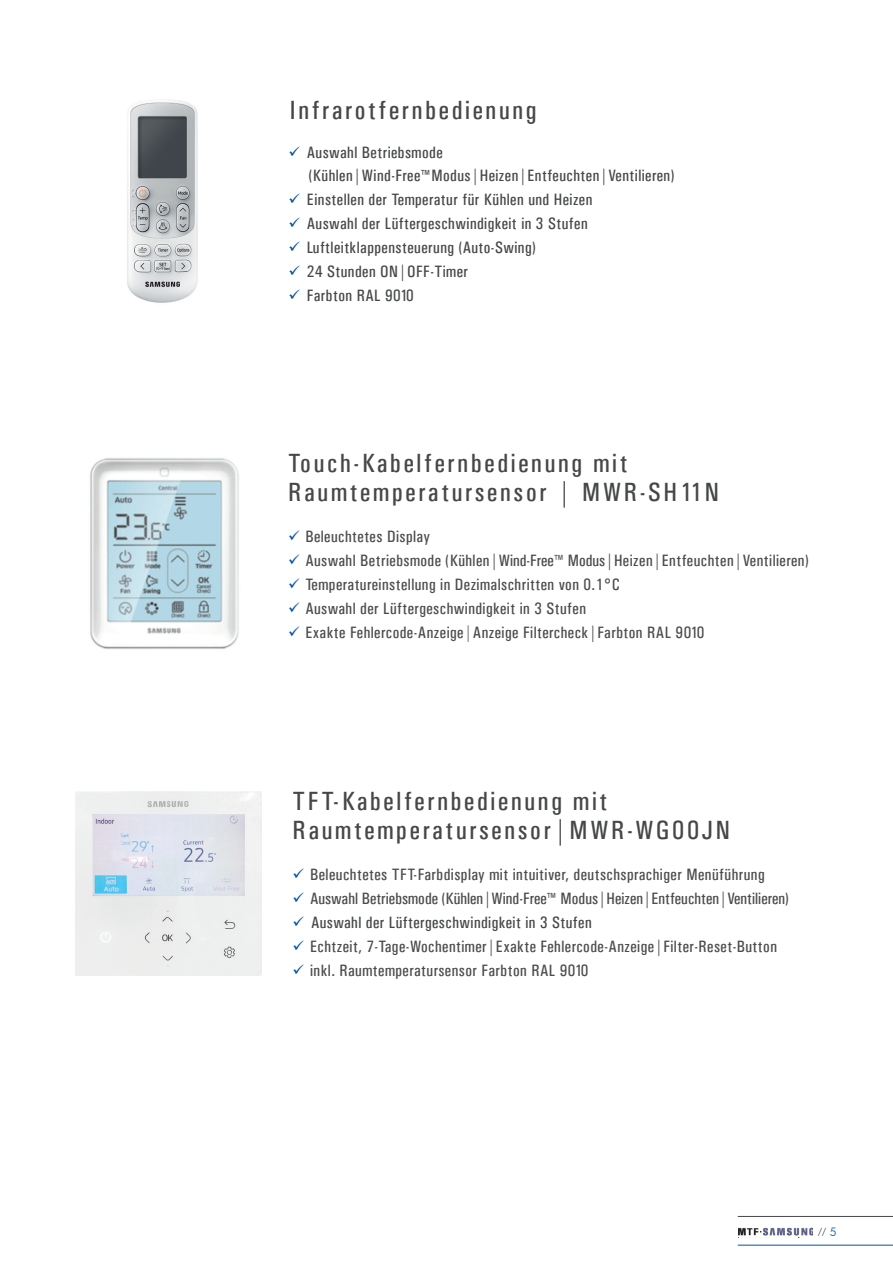
<style>
.page{position:relative;width:893px;height:1263px;background:#fff}
.page>*{position:absolute;margin:0;border:0;box-sizing:border-box;transform-origin:0 0}
.t1{font:26.4px/28.7px "Univers Condensed";letter-spacing:.1em;color:#454748}
.t2{font:16.5px "Univers Condensed";letter-spacing:.025em;color:#4b4c4d}
.t3{font:16.5px/22.5px "Univers Condensed";letter-spacing:.025em;color:#454748}
.t4{font:16.5px "Univers Condensed";color:#4b4c4d}
.t5{font:300 9.75px "Futura BT";color:#231f20}
.s1{color:#0154a6}
.s2{font-family:"Futura BT";font-weight:300}
.s3{font-size:12px;color:#0154a6}
</style>
<div class="page">
<hr style="left:738px;top:1216px;width:155px;height:1px;background:#454748">
<hr style="left:738px;top:1245px;width:155px;height:1px;background:#0154a6">
<img style="left:738px;top:1227px;width:75px;height:10px">
<img style="left:90px;top:458px;width:149px;height:191px">
<img style="left:75px;top:792px;width:187px;height:184px">
<img style="left:127px;top:100px;width:71px;height:203px">
<h1 class="t1" style="left:290px;top:96px;width:248px">Infrarotfernbedienung</h1>
<p class="t3" style="left:309px;top:141px;width:367px;text-indent:-20px"><span class="s1">✓</span> Auswahl Betriebsmode (Kühlen|Wind-Free™Modus|Heizen|Entfeuchten|Ventilieren)</p>
<p class="t3" style="left:288px;top:188px;width:305px"><span class="s1">✓</span> Einstellen der Temperatur für Kühlen und Heizen</p>
<p class="t3" style="left:288px;top:212px;width:301px"><span class="s1">✓</span> Auswahl der Lüftergeschwindigkeit in 3 Stufen</p>
<p class="t3" style="left:288px;top:236px;width:249px"><span class="s1">✓</span> Luftleitklappensteuerung (Auto-Swing)</p>
<p class="t3" style="left:288px;top:260px;width:181px"><span class="s1">✓</span> 24 Stunden ON|OFF-Timer</p>
<p class="t3" style="left:288px;top:284px;width:127px"><span class="s1">✓</span> Farbton RAL 9010</p>
<h1 class="t1" style="left:288px;top:449px;width:432px">Touch-Kabelfernbedienung mit<br>Raumtemperatursensor | MWR-SH11N</h1>
<p class="t2" style="left:288px;top:527px;width:143px"><span class="s1">✓</span> Beleuchtetes Display</p>
<p class="t2" style="left:288px;top:551px;width:522px"><span class="s1">✓</span> Auswahl Betriebsmode (Kühlen|Wind-Free™ Modus|Heizen|Entfeuchten|Ventilieren)</p>
<p class="t2" style="left:288px;top:575px;width:333px"><span class="s1">✓</span> Temperatureinstellung in Dezimalschritten von 0.1°C</p>
<p class="t2" style="left:288px;top:599px;width:299px"><span class="s1">✓</span> Auswahl der Lüftergeschwindigkeit in 3 Stufen</p>
<p class="t2" style="left:288px;top:623px;width:418px"><span class="s1">✓</span> Exakte Fehlercode-Anzeige<span class="s2">|</span>Anzeige Filtercheck|Farbton RAL 9010</p>
<h1 class="t1" style="left:293px;top:787px;width:439px">TFT-Kabelfernbedienung mit<br>Raumtemperatursensor|MWR-WG00JN</h1>
<p class="t2" style="left:293px;top:865px;width:474px"><span class="s1">✓</span> Beleuchtetes TFT-Farbdisplay mit intuitiver, deutschsprachiger Menüführung</p>
<p class="t4" style="left:293px;top:889px;width:498px"><span class="s1">✓</span> Auswahl Betriebsmode (Kühlen|Wind-Free™ Modus|Heizen|Entfeuchten|Ventilieren)</p>
<p class="t3" style="left:293px;top:911px;width:301px"><span class="s1">✓</span> Auswahl der Lüftergeschwindigkeit in 3 Stufen</p>
<p class="t2" style="left:293px;top:937px;width:486px"><span class="s1">✓</span> Echtzeit, 7-Tage-Wochentimer|Exakte Fehlercode-Anzeige|Filter-Reset-Button</p>
<p class="t2" style="left:293px;top:961px;width:298px"><span class="s1">✓</span> inkl. Raumtemperatursensor Farbton RAL 9010</p>
<p class="t5" style="left:818px;top:1225px;width:20px">// <span class="s3">5</span></p>
</div>
